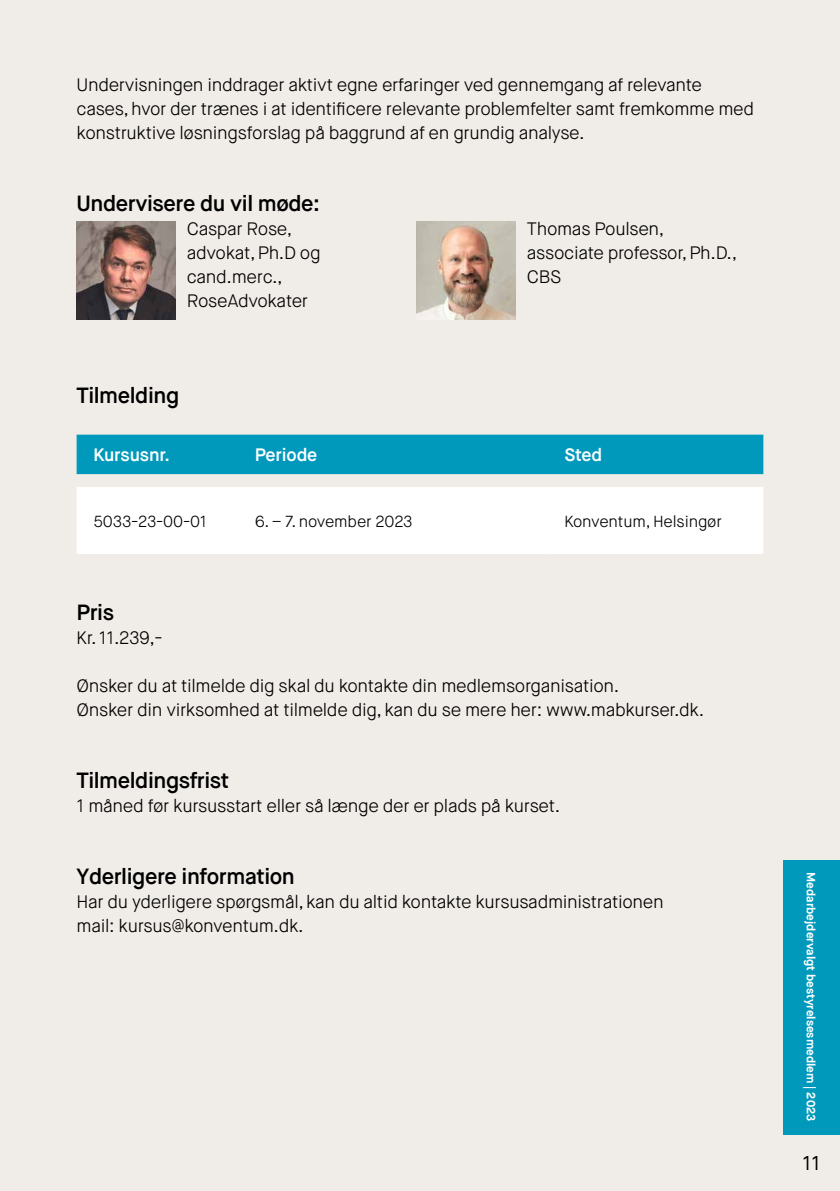
<style>
.page{position:relative;width:840px;height:1191px;background:#fff}
.page>*{position:absolute;margin:0;border:0;box-sizing:border-box;transform-origin:0 0}
.t1{font:600 22px "Maison Neue";letter-spacing:-.02em;color:#000}
.t2{font:20px "Maison Neue";color:#000}
.t3{font:300 18px/24px "Maison Neue";letter-spacing:-.02em;color:#000}
.t4{font:600 18px "Maison Neue";letter-spacing:-.01em;color:#fff}
.t5{font:300 16px "Maison Neue";letter-spacing:-.01em;color:#000}
.t6{font:700 12px "Maison Neue";color:#fff}
</style>
<div class="page">
<div style="left:0;top:0;width:839px;height:1191px;background:#f0ece7"></div>
<div style="left:782px;top:859px;width:57px;height:275px;background:#0099bc"></div>
<div style="left:77px;top:434px;width:686px;height:41px;background:#0099bc"></div>
<div style="left:77px;top:487px;width:686px;height:67px;background:#fff"></div>
<img style="left:77px;top:221px;width:98px;height:99px">
<img style="left:416px;top:221px;width:99px;height:99px">
<p class="t3" style="left:77px;top:72px;width:678px">Undervisningen inddrager aktivt egne erfaringer ved gennemgang af relevante cases, hvor der trænes i at identificere relevante problemfelter samt fremkomme med konstruktive løsningsforslag på baggrund af en grundig analyse.</p>
<p class="t1" style="left:77px;top:189px;width:245px">Undervisere du vil møde:</p>
<p class="t3" style="left:187px;top:216px;width:135px">Caspar Rose, advokat, Ph.D og cand.merc.,<br>RoseAdvokater</p>
<p class="t3" style="left:526px;top:216px;width:212px">Thomas Poulsen, associate professor, Ph.D.,<br>CBS</p>
<p class="t1" style="left:77px;top:381px;width:104px">Tilmelding</p>
<p class="t4" style="left:94px;top:444px;width:78px">Kursusnr.</p>
<p class="t4" style="left:254px;top:444px;width:64px">Periode</p>
<p class="t4" style="left:564px;top:444px;width:39px">Sted</p>
<p class="t5" style="left:94px;top:511px;width:115px">5033-23-00-01</p>
<p class="t5" style="left:254px;top:511px;width:159px">6. – 7. november 2023</p>
<p class="t5" style="left:564px;top:511px;width:159px">Konventum, Helsingør</p>
<p class="t1" style="left:77px;top:598px;width:39px">Pris</p>
<p class="t3" style="left:77px;top:626px;width:85px">Kr. 11.239,-</p>
<p class="t3" style="left:77px;top:674px;width:628px">Ønsker du at tilmelde dig skal du kontakte din medlemsorganisation.<br>Ønsker din virksomhed at tilmelde dig, kan du se mere her: www.mabkurser.dk.</p>
<p class="t1" style="left:77px;top:766px;width:154px">Tilmeldingsfrist</p>
<p class="t3" style="left:77px;top:794px;width:485px">1 måned før kursusstart eller så længe der er plads på kurset.</p>
<p class="t1" style="left:77px;top:862px;width:220px">Yderligere information</p>
<p class="t3" style="left:77px;top:890px;width:588px">Har du yderligere spørgsmål, kan du altid kontakte kursusadministrationen mail: kursus@konventum.dk.</p>
<p class="t6" style="left:818px;top:872px;width:250px;rotate:90deg">Medarbejdervalgt bestyrelsesmedlem | 2023</p>
<p class="t2" style="left:802px;top:1150px;width:20px">11</p>
</div>
